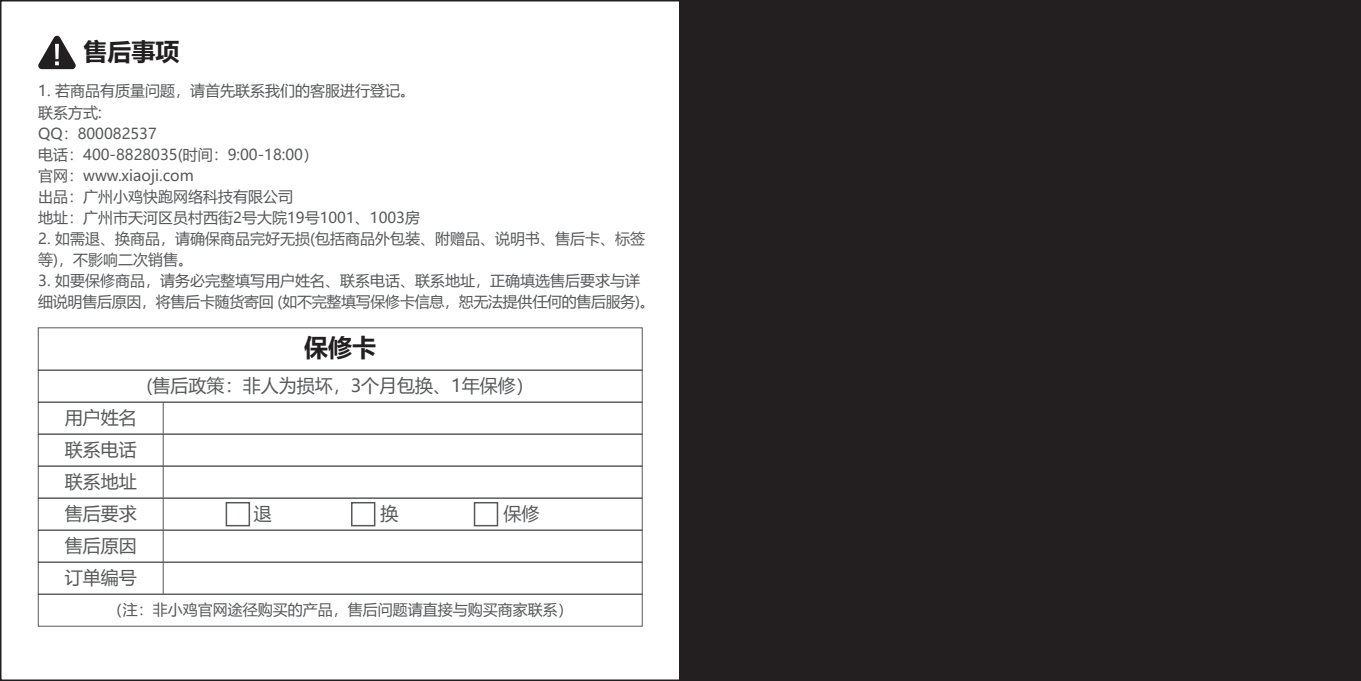
<style>
.page{position:relative;width:1361px;height:681px;background:#fff}
.page>*{position:absolute;margin:0;border:0;box-sizing:border-box;transform-origin:0 0}
.t1{font:700 24px "Microsoft Ya Hei";color:#231f20}
.t2{font:18px/32.1px "Microsoft Ya Hei";color:#57585a;text-align:justify}
.t3{font:15px/21px "Microsoft Ya Hei";color:#57585a}
.t4{font:15px/21px "Microsoft Ya Hei";letter-spacing:-.02em;color:#57585a}
</style>
<div class="page">
<div style="left:681px;top:0;width:680px;height:680px;background:#231f20"></div>
<div style="left:0;top:0;width:682px;height:680px;border:3px solid #231f20"></div>
<svg style="left:38px;top:35px;width:38px;height:34px"></svg>
<svg style="left:55px;top:44px;width:4px;height:15px"></svg>
<div style="left:38px;top:369px;width:605px;height:33px;border:1px solid #57585a"></div>
<div style="left:38px;top:327px;width:605px;height:43px;border:1px solid #57585a"></div>
<div style="left:38px;top:433px;width:605px;height:33px;border:1px solid #57585a"></div>
<div style="left:38px;top:401px;width:605px;height:33px;border:1px solid #57585a"></div>
<div style="left:38px;top:465px;width:605px;height:33px;border:1px solid #57585a"></div>
<div style="left:38px;top:497px;width:605px;height:33px;border:1px solid #57585a"></div>
<div style="left:38px;top:529px;width:605px;height:33px;border:1px solid #57585a"></div>
<div style="left:38px;top:561px;width:605px;height:33px;border:1px solid #57585a"></div>
<div style="left:38px;top:593px;width:605px;height:33px;border:1px solid #57585a"></div>
<hr style="left:163px;top:402px;width:1px;height:192px;background:#57585a">
<div style="left:226px;top:501px;width:24px;height:25px;border:2px solid #57585a"></div>
<div style="left:351px;top:501px;width:24px;height:25px;border:2px solid #57585a"></div>
<div style="left:474px;top:501px;width:24px;height:25px;border:2px solid #57585a"></div>
<h1 class="t1" style="left:84px;top:34px;width:98px">售后事项</h1>
<p class="t3" style="left:38px;top:80px;width:383px">1. 若商品有质量问题，请首先联系我们的客服进行登记。联系方式:<br>QQ：800082537<br>电话：400-8828035(时间：9:00-18:00）<br>官网：www.xiaoji.com<br>出品：广州小鸡快跑网络科技有限公司<br>地址：广州市天河区员村西街2号大院19号1001、1003房</p>
<p class="t3" style="left:38px;top:227px;width:608px">2. 如需退、换商品，请确保商品完好无损(包括商品外包装、附赠品、说明书、售后卡、标签等)，不影响二次销售。</p>
<p class="t4" style="left:38px;top:269px;width:618px">3. 如要保修商品，请务必完整填写用户姓名、联系电话、联系地址，正确填选售后要求与详细说明售后原因，将售后卡随货寄回 (如不完整填写保修卡信息，恕无法提供任何的售后服务)。</p>
<h1 class="t1" style="left:304px;top:330px;width:73px">保修卡</h1>
<p class="t2" style="left:147px;top:368px;width:389px">(售后政策：非人为损坏，3个月包换、1年保修）</p>
<p class="t2" style="left:65px;top:400px;width:73px">用户姓名联系电话联系地址售后要求售后原因订单编号</p>
<p class="t3" style="left:108px;top:598px;width:466px">（注：非小鸡官网途径购买的产品，售后问题请直接与购买商家联系）</p>
<p class="t2" style="left:254px;top:497px;width:19px">退</p>
<p class="t2" style="left:380px;top:497px;width:19px">换</p>
<p class="t2" style="left:503px;top:497px;width:37px">保修</p>
</div>
